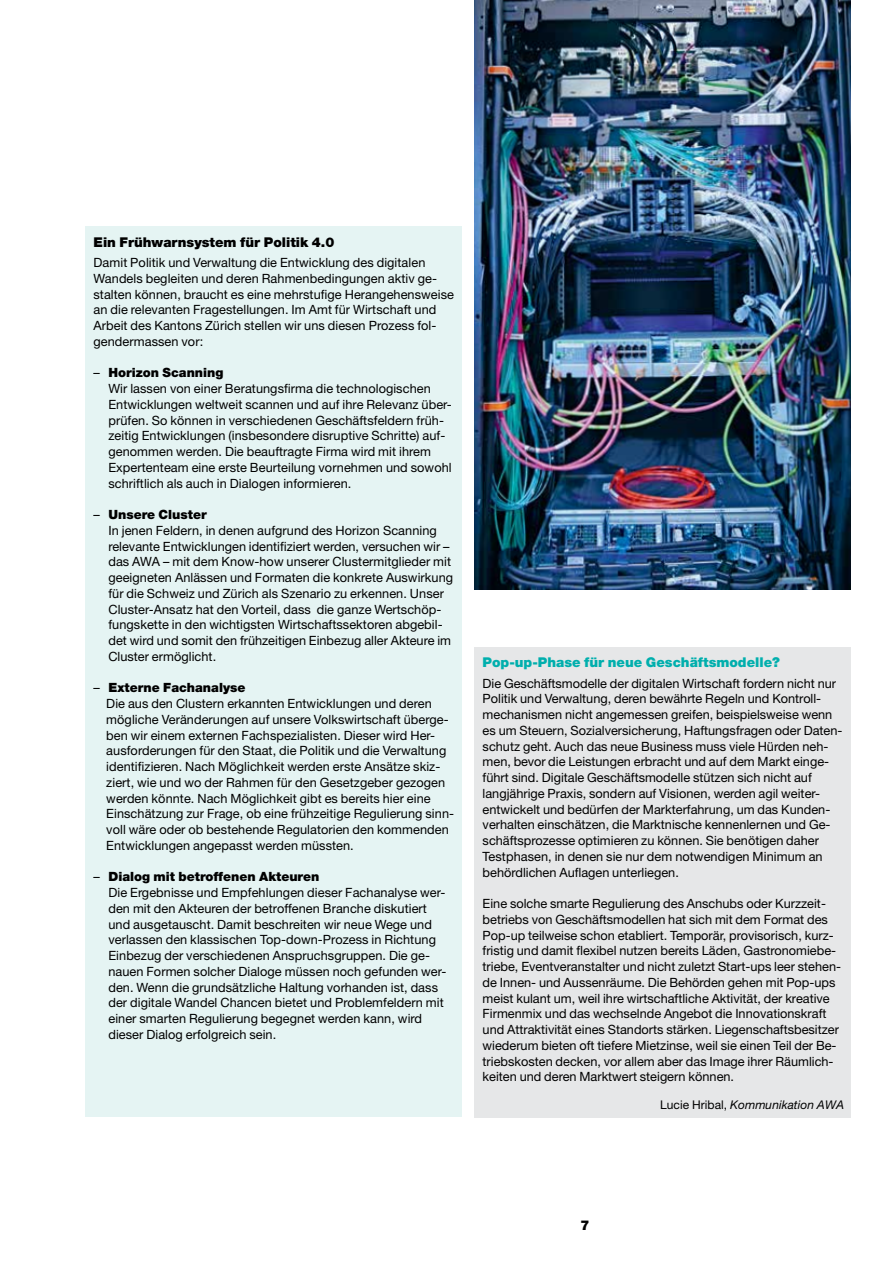
<style>
.page{position:relative;width:893px;height:1263px;background:#fff}
.page>*{position:absolute;margin:0;border:0;box-sizing:border-box;transform-origin:0 0}
.t1{font:900 13.5px "Helvetica Neue LT Std";color:#00afad}
.t2{font:900 13.5px "Helvetica Neue LT Std";color:#000}
.t3{font:12.75px/15.8px "Helvetica Neue LT Std";letter-spacing:.005em;color:#000}
.t4{font:italic 12px "Helvetica Neue LT Std";letter-spacing:.005em;color:#000}
.s1{font-weight:900}
.s2{font-style:normal}
</style>
<div class="page">
<img style="left:474px;top:0;width:376px;height:590px">
<div style="left:85px;top:227px;width:376px;height:890px;background:#e5f4f3"></div>
<div style="left:474px;top:647px;width:376px;height:471px;background:#e6e7e8"></div>
<p class="t2" style="left:94px;top:234px;width:242px">Ein Frühwarnsystem für Politik 4.0</p>
<p class="t3" style="left:94px;top:254px;width:362px">Damit Politik und Verwaltung die Entwicklung des digitalen Wandels begleiten und deren Rahmenbedingungen aktiv ge&shy;stalten können, braucht es eine mehrstufige Herangehensweise an die relevanten Fragestellungen. Im Amt für Wirtschaft und Arbeit des Kantons Zürich stellen wir uns diesen Prozess fol&shy;gendermassen vor:</p>
<p class="t3" style="left:108px;top:365px;width:345px;text-indent:-15px">– <span class="s1">Horizon Scanning<br></span>Wir lassen von einer Beratungsfirma die technologischen Entwicklungen weltweit scannen und auf ihre Relevanz über&shy;prüfen. So können in verschiedenen Geschäftsfeldern früh&shy;zeitig Entwicklungen (insbesondere disruptive Schritte) auf&shy;genommen werden. Die beauftragte Firma wird mit ihrem Expertenteam eine erste Beurteilung vornehmen und sowohl schriftlich als auch in Dialogen informieren.</p>
<p class="t3" style="left:108px;top:506px;width:346px;text-indent:-15px">– <span class="s1">Unsere Cluster<br></span>In jenen Feldern, in denen aufgrund des Horizon Scanning relevante Entwicklungen identifiziert werden, versuchen wir – das AWA – mit dem Know-how unserer Clustermitglieder mit geeigneten Anlässen und Formaten die konkrete Auswirkung für die Schweiz und Zürich als Szenario zu erkennen. Unser Cluster-Ansatz hat den Vorteil, dass die ganze Wertschöp&shy;fungskette in den wichtigsten Wirtschaftssektoren abgebil&shy;det wird und somit den frühzeitigen Einbezug aller Akteure im Cluster ermöglicht.</p>
<p class="t3" style="left:106px;top:680px;width:349px;text-indent:-13px">– <span class="s1">Externe Fachanalyse<br></span>Die aus den Clustern erkannten Entwicklungen und deren mögliche Veränderungen auf unsere Volkswirtschaft überge&shy;ben wir einem externen Fachspezialisten. Dieser wird Her&shy;ausforderungen für den Staat, die Politik und die Verwaltung identifizieren. Nach Möglichkeit werden erste Ansätze skiz&shy;ziert, wie und wo der Rahmen für den Gesetzgeber gezogen werden könnte. Nach Möglichkeit gibt es bereits hier eine Einschätzung zur Frage, ob eine frühzeitige Regulierung sinn&shy;voll wäre oder ob bestehende Regulatorien den kommenden Entwicklungen angepasst werden müssten.</p>
<p class="t3" style="left:108px;top:869px;width:340px;text-indent:-15px">– <span class="s1">Dialog mit betroffenen Akteuren<br></span>Die Ergebnisse und Empfehlungen dieser Fachanalyse wer&shy;den mit den Akteuren der betroffenen Branche diskutiert und ausgetauscht. Damit beschreiten wir neue Wege und verlassen den klassischen Top-down-Prozess in Richtung Einbezug der verschiedenen Anspruchsgruppen. Die ge&shy;nauen Formen solcher Dialoge müssen noch gefunden wer&shy;den. Wenn die grundsätzliche Haltung vorhanden ist, dass der digitale Wandel Chancen bietet und Problemfeldern mit einer smarten Regulierung begegnet werden kann, wird dieser Dialog erfolgreich sein.</p>
<p class="t1" style="left:483px;top:654px;width:299px">Pop-up-Phase für neue Geschäftsmodelle?</p>
<p class="t3" style="left:483px;top:675px;width:361px">Die Geschäftsmodelle der digitalen Wirtschaft fordern nicht nur Politik und Verwaltung, deren bewährte Regeln und Kontroll&shy;mechanismen nicht angemessen greifen, beispielsweise wenn es um Steuern, Sozialversicherung, Haftungsfragen oder Daten&shy;schutz geht. Auch das neue Business muss viele Hürden neh&shy;men, bevor die Leistungen erbracht und auf dem Markt einge&shy;führt sind. Digitale Geschäftsmodelle stützen sich nicht auf langjährige Praxis, sondern auf Visionen, werden agil weiter&shy;entwickelt und bedürfen der Markterfahrung, um das Kunden&shy;verhalten einschätzen, die Marktnische kennenlernen und Ge&shy;schäftsprozesse optimieren zu können. Sie benötigen daher Testphasen, in denen sie nur dem notwendigen Minimum an behördlichen Auflagen unterliegen.</p>
<p class="t3" style="left:483px;top:895px;width:360px">Eine solche smarte Regulierung des Anschubs oder Kurzzeit&shy;betriebs von Geschäftsmodellen hat sich mit dem Format des Pop-up teilweise schon etabliert. Temporär, provisorisch, kurz&shy;fristig und damit flexibel nutzen bereits Läden, Gastronomiebe&shy;triebe, Eventveranstalter und nicht zuletzt Start-ups leer stehen&shy;de Innen- und Aussenräume. Die Behörden gehen mit Pop-ups meist kulant um, weil ihre wirtschaftliche Aktivität, der kreative Firmenmix und das wechselnde Angebot die Innovationskraft und Attraktivität eines Standorts stärken. Liegenschaftsbesitzer wiederum bieten oft tiefere Mietzinse, weil sie einen Teil der Be&shy;triebskosten decken, vor allem aber das Image ihrer Räumlich&shy;keiten und deren Marktwert steigern können.</p>
<p class="t4" style="left:660px;top:1097px;width:185px"><span class="s2">Lucie Hribal,</span> Kommunikation AWA</p>
<p class="t2" style="left:581px;top:1217px;width:11px">7</p>
</div>
